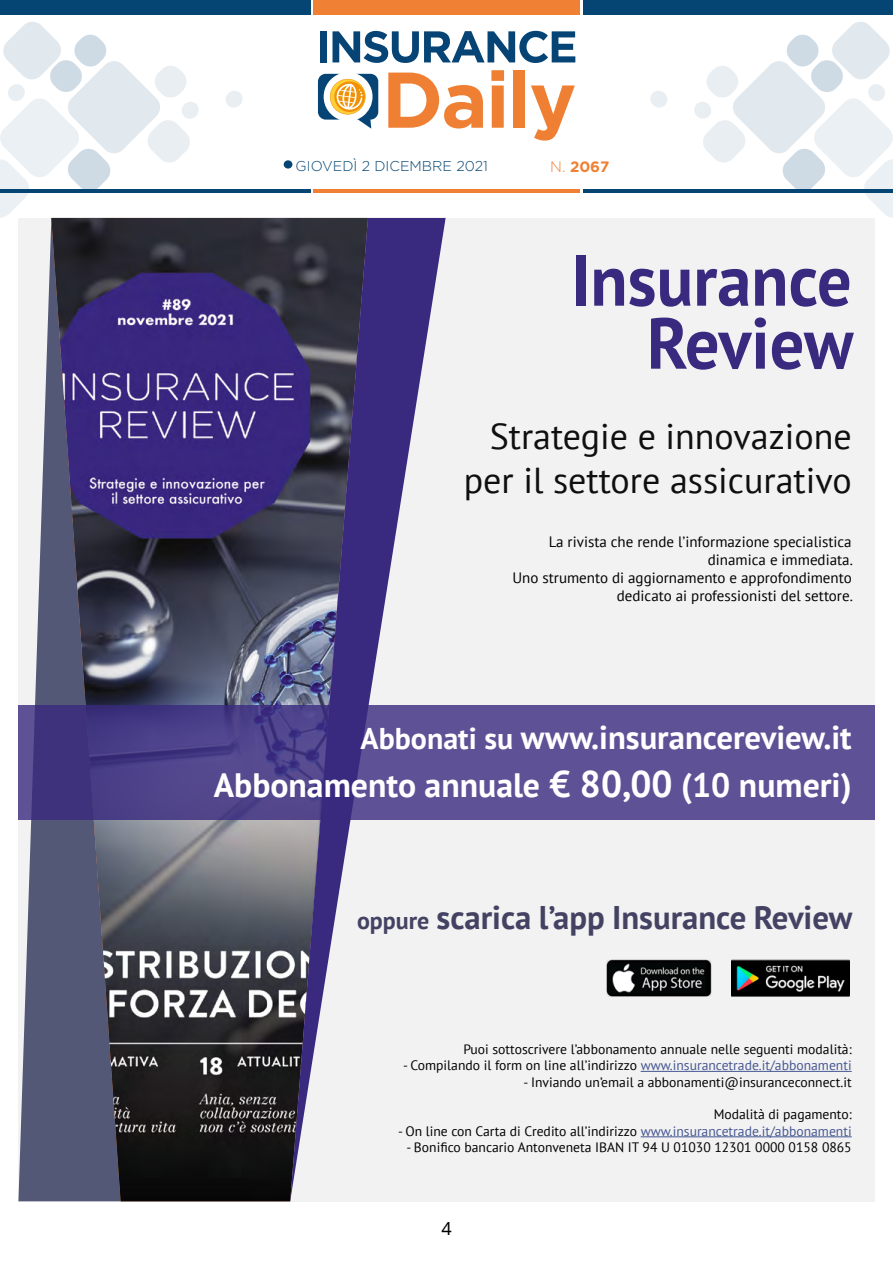
<style>
.page{position:relative;width:893px;height:1263px;background:#fff}
.page>*{position:absolute;margin:0;border:0;box-sizing:border-box;transform-origin:0 0}
.t1{font:700 72px/63px "PT Sans";color:#39297f;text-align:right;scale:.95 1}
.t2{font:36px/43.2px "PT Sans";color:#0f0f0f;text-align:right}
.t3{font:700 33.75px "PT Sans";color:#fff}
.t4{font:700 32.7px "PT Sans";color:#444263}
.t5{font:700 32.7px "PT Sans";color:#fff}
.t6{font:18px "Noto Sans";color:#000}
.t7{font:15px/18px "PT Sans";color:#000;text-align:right}
.t8{font:700 15px "Gotham";color:#f08033}
.t9{font:300 14.25px "Gotham";color:#054573}
.t10{font:13.65px "PT Sans";color:#000}
.s1{font-weight:300}
.s2{font-size:30px}
.s3{font-size:37.05px}
.s4{font-size:24px}
.s5{color:#465792}
</style>
<div class="page">
<div style="left:583px;top:0;width:310px;height:15px;background:#054573"></div>
<div style="left:314px;top:0;width:266px;height:15px;background:#f08033"></div>
<hr style="left:583px;top:189px;width:310px;height:3px;background:#054573">
<hr style="left:314px;top:189px;width:266px;height:3px;background:#f08033">
<svg style="left:650px;top:91px;width:17px;height:17px"></svg>
<svg style="left:226px;top:91px;width:17px;height:17px"></svg>
<svg style="left:693px;top:22px;width:200px;height:197px"></svg>
<svg style="left:0;top:22px;width:200px;height:196px"></svg>
<svg style="left:318px;top:74px;width:60px;height:55px"></svg>
<svg style="left:388px;top:73px;width:95px;height:56px"></svg>
<svg style="left:491px;top:70px;width:13px;height:58px"></svg>
<div style="left:513px;top:70px;width:12px;height:58px;background:#ef7f32"></div>
<svg style="left:531px;top:85px;width:44px;height:56px"></svg>
<div style="left:320px;top:31px;width:7px;height:31px;background:#054474"></div>
<svg style="left:332px;top:31px;width:243px;height:32px"></svg>
<hr style="left:0;top:189px;width:310px;height:3px;background:#054573">
<div style="left:0;top:0;width:310px;height:15px;background:#054573"></div>
<div style="left:284px;top:160px;width:8px;height:9px;background:#054573;border-radius:50%"></div>
<div style="left:18px;top:218px;width:856px;height:983px;background:#f2f2f2"></div>
<svg style="left:18px;top:231px;width:33px;height:970px"></svg>
<img style="left:51px;top:218px;width:239px;height:983px">
<svg style="left:290px;top:218px;width:156px;height:983px"></svg>
<svg style="left:18px;top:705px;width:856px;height:114px;background:#55488f"></svg>
<hr style="left:641px;top:1071px;width:211px;height:1px;background:#465792">
<hr style="left:641px;top:1136px;width:211px;height:1px;background:#465792">
<img style="left:731px;top:959px;width:119px;height:37px">
<img style="left:606px;top:959px;width:106px;height:37px">
<p class="t9" style="left:296px;top:158px;width:194px">GIOVEDÌ 2 DICEMBRE 2021</p>
<p class="t8" style="left:550px;top:158px;width:61px"><span class="s1">N.</span> 2067</p>
<h1 class="t1" style="left:571px;top:247px;width:299px">Insurance<br>Review</h1>
<h2 class="t2" style="left:464px;top:414px;width:389px">Strategie e innovazione per il settore assicurativo</h2>
<p class="t7" style="left:512px;top:532px;width:342px">La rivista che rende l’informazione specialistica dinamica e immediata.<br>Uno strumento di aggiornamento e approfondimento dedicato ai professionisti del settore.</p>
<h3 class="t5" style="left:361px;top:716px;width:493px"><span class="s2">Abbonati su</span> www.insurancereview.it</h3>
<h3 class="t3" style="left:214px;top:763px;width:639px">Abbonamento annuale <span class="s3">€ 80,00</span> (10 numeri)</h3>
<h3 class="t4" style="left:357px;top:896px;width:497px"><span class="s4">oppure</span> scarica l’app Insurance Review</h3>
<p class="t10" style="left:463px;top:1040px;width:390px">Puoi sottoscrivere l’abbonamento annuale nelle seguenti modalità:</p>
<p class="t10" style="left:403px;top:1057px;width:450px">- Compilando il form on line all’indirizzo <span class="s5">www.insurancetrade.it/abbonamenti</span></p>
<p class="t10" style="left:524px;top:1073px;width:330px">- Inviando un’email a abbonamenti@insuranceconnect.it</p>
<p class="t10" style="left:714px;top:1106px;width:139px">Modalità di pagamento:</p>
<p class="t10" style="left:398px;top:1122px;width:455px">- On line con Carta di Credito all’indirizzo <span class="s5">www.insurancetrade.it/abbonamenti</span></p>
<p class="t10" style="left:406px;top:1138px;width:447px">- Bonifico bancario Antonveneta IBAN IT 94 U 01030 12301 0000 0158 0865</p>
<h3 class="t6" style="left:441px;top:1216px;width:12px">4</h3>
</div>
